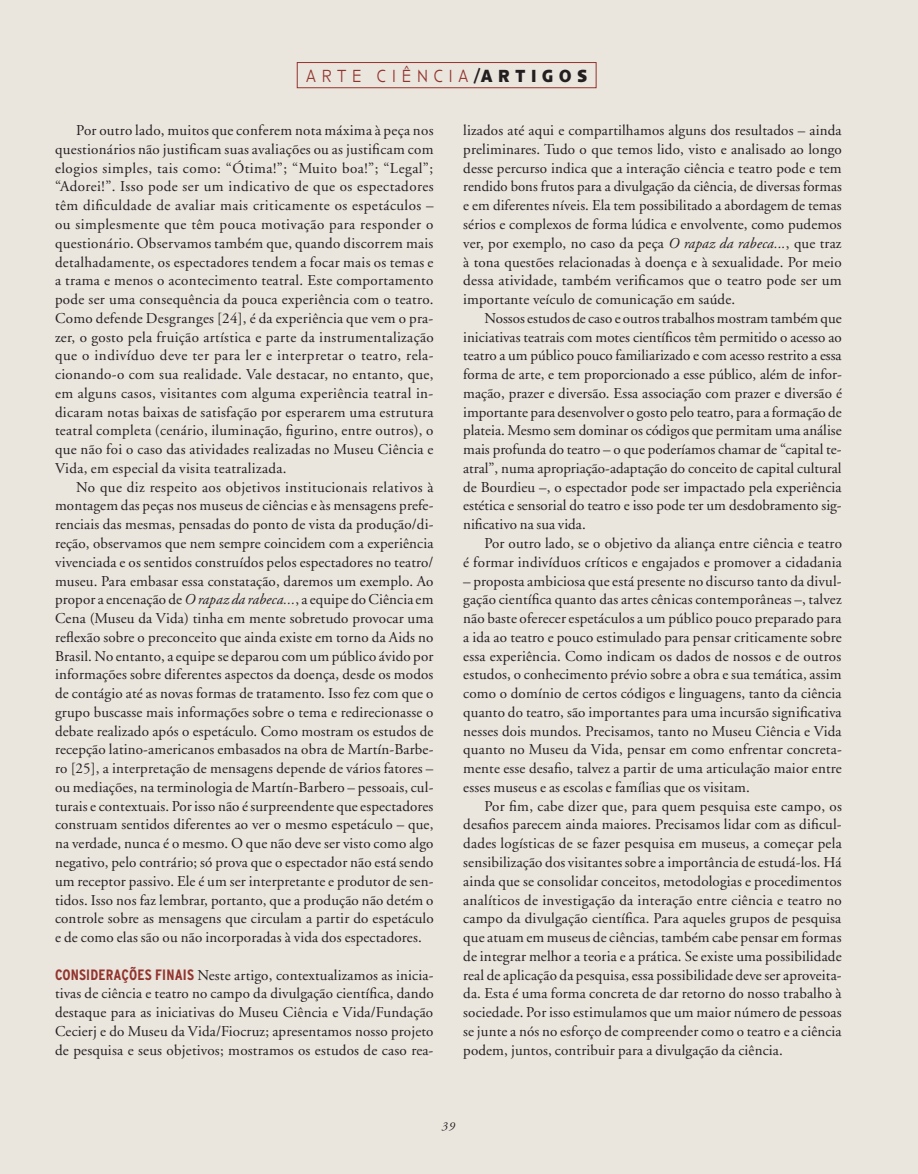
<style>
.page{position:relative;width:918px;height:1174px;background:#fff}
.page>*{position:absolute;margin:0;border:0;box-sizing:border-box;transform-origin:0 0}
.t1{font:300 18px "Anisette Petite";letter-spacing:.38em;color:#92342e;scale:.85 1}
.t2{font:15px/18.8px "Adobe Garamond";letter-spacing:.01em;color:#231f20;text-align:justify}
.t3{font:italic 12px "Adobe Garamond";color:#231f20}
.s1{font-weight:700;color:#231f20}
.s2{font-style:italic}
.s3{font-family:"Interstate";font-weight:700;font-stretch:condensed;color:#92342e}
</style>
<div class="page">
<div style="left:0;top:0;width:13px;height:1173px;background:#eae5dd"></div>
<div style="left:10px;top:0;width:908px;height:1173px;background:#eae5dd"></div>
<div style="left:297px;top:62px;width:299px;height:26px;border:1px solid #92342e"></div>
<p class="t1" style="left:306px;top:66px;width:332px">ARTE CIÊNCIA<span class="s1">/ARTIGOS</span></p>
<p class="t2" style="left:55px;top:121px;width:380px;text-indent:21px">Por outro lado, muitos que conferem nota máxima à peça nos questionários não justificam suas avaliações ou as justificam com elogios simples, tais como: “Ótima!”; “Muito boa!”; “Legal”; “Adorei!”. Isso pode ser um indicativo de que os espectadores têm dificuldade de avaliar mais criticamente os espetáculos – ou simplesmente que têm pouca motivação para responder o questionário. Observamos também que, quando discorrem mais detalhadamente, os espectadores tendem a focar mais os temas e a trama e menos o acontecimento teatral. Este comportamento pode ser uma consequência da pouca experiência com o teatro.<br>Como defende Desgranges [24], é da experiência que vem o pra&shy;zer, o gosto pela fruição artística e parte da instrumentalização que o indivíduo deve ter para ler e interpretar o teatro, rela&shy;cionando-o com sua realidade. Vale destacar, no entanto, que, em alguns casos, visitantes com alguma experiência teatral in&shy;dicaram notas baixas de satisfação por esperarem uma estrutura teatral completa (cenário, iluminação, figurino, entre outros), o que não foi o caso das atividades realizadas no Museu Ciência e Vida, em especial da visita teatralizada.</p>
<p class="t2" style="left:55px;top:478px;width:380px;text-indent:21px">No que diz respeito aos objetivos institucionais relativos à montagem das peças nos museus de ciências e às mensagens prefe&shy;renciais das mesmas, pensadas do ponto de vista da produção/di&shy;reção, observamos que nem sempre coincidem com a experiência vivenciada e os sentidos construídos pelos espectadores no teatro/ museu. Para embasar essa constatação, daremos um exemplo. Ao propor a encenação de <span class="s2">O rapaz da rabeca...</span>, a equipe do Ciência em Cena (Museu da Vida) tinha em mente sobretudo provocar uma reflexão sobre o preconceito que ainda existe em torno da Aids no Brasil. No entanto, a equipe se deparou com um público ávido por informações sobre diferentes aspectos da doença, desde os modos de contágio até as novas formas de tratamento. Isso fez com que o grupo buscasse mais informações sobre o tema e redirecionasse o debate realizado após o espetáculo. Como mostram os estudos de recepção latino-americanos embasados na obra de Martín-Barbe&shy;ro [25], a interpretação de mensagens depende de vários fatores – ou mediações, na terminologia de Martín-Barbero – pessoais, cul&shy;turais e contextuais. Por isso não é surpreendente que espectadores construam sentidos diferentes ao ver o mesmo espetáculo – que, na verdade, nunca é o mesmo. O que não deve ser visto como algo negativo, pelo contrário; só prova que o espectador não está sendo um receptor passivo. Ele é um ser interpretante e produtor de sen&shy;tidos. Isso nos faz lembrar, portanto, que a produção não detém o controle sobre as mensagens que circulam a partir do espetáculo e de como elas são ou não incorporadas à vida dos espectadores.</p>
<p class="t2" style="left:55px;top:965px;width:380px"><span class="s3">CONSIDERAÇÕES FINAIS</span> Neste artigo, contextualizamos as inicia&shy;tivas de ciência e teatro no campo da divulgação científica, dando destaque para as iniciativas do Museu Ciência e Vida/Fundação Cecierj e do Museu da Vida/Fiocruz; apresentamos nosso projeto de pesquisa e seus objetivos; mostramos os estudos de caso rea-</p>
<p class="t2" style="left:463px;top:121px;width:380px">lizados até aqui e compartilhamos alguns dos resultados – ainda preliminares. Tudo o que temos lido, visto e analisado ao longo desse percurso indica que a interação ciência e teatro pode e tem rendido bons frutos para a divulgação da ciência, de diversas formas e em diferentes níveis. Ela tem possibilitado a abordagem de temas sérios e complexos de forma lúdica e envolvente, como pudemos ver, por exemplo, no caso da peça <span class="s2">O rapaz da rabeca...</span>, que traz à tona questões relacionadas à doença e à sexualidade. Por meio dessa atividade, também verificamos que o teatro pode ser um importante veículo de comunicação em saúde.</p>
<p class="t2" style="left:463px;top:309px;width:380px;text-indent:21px">Nossos estudos de caso e outros trabalhos mostram também que iniciativas teatrais com motes científicos têm permitido o acesso ao teatro a um público pouco familiarizado e com acesso restrito a essa forma de arte, e tem proporcionado a esse público, além de infor&shy;mação, prazer e diversão. Essa associação com prazer e diversão é importante para desenvolver o gosto pelo teatro, para a formação de plateia. Mesmo sem dominar os códigos que permitam uma análise mais profunda do teatro – o que poderíamos chamar de “capital te&shy;atral”, numa apropriação-adaptação do conceito de capital cultural de Bourdieu –, o espectador pode ser impactado pela experiência estética e sensorial do teatro e isso pode ter um desdobramento sig&shy;nificativo na sua vida.</p>
<p class="t2" style="left:463px;top:534px;width:380px;text-align:right">Por outro lado, se o objetivo da aliança entre ciência e teatro<br>é formar indivíduos críticos e engajados e promover a cidadania</p>
<p class="t2" style="left:463px;top:571px;width:380px">– proposta ambiciosa que está presente no discurso tanto da divul&shy;gação científica quanto das artes cênicas contemporâneas –, talvez não baste oferecer espetáculos a um público pouco preparado para a ida ao teatro e pouco estimulado para pensar criticamente sobre essa experiência. Como indicam os dados de nossos e de outros estudos, o conhecimento prévio sobre a obra e sua temática, assim como o domínio de certos códigos e linguagens, tanto da ciência quanto do teatro, são importantes para uma incursão significativa nesses dois mundos. Precisamos, tanto no Museu Ciência e Vida quanto no Museu da Vida, pensar em como enfrentar concreta&shy;mente esse desafio, talvez a partir de uma articulação maior entre esses museus e as escolas e famílias que os visitam.</p>
<p class="t2" style="left:463px;top:796px;width:380px;text-indent:21px">Por fim, cabe dizer que, para quem pesquisa este campo, os desafios parecem ainda maiores. Precisamos lidar com as dificul&shy;dades logísticas de se fazer pesquisa em museus, a começar pela sensibilização dos visitantes sobre a importância de estudá-los. Há ainda que se consolidar conceitos, metodologias e procedimentos analíticos de investigação da interação entre ciência e teatro no campo da divulgação científica. Para aqueles grupos de pesquisa que atuam em museus de ciências, também cabe pensar em formas de integrar melhor a teoria e a prática. Se existe uma possibilidade real de aplicação da pesquisa, essa possibilidade deve ser aproveita&shy;da. Esta é uma forma concreta de dar retorno do nosso trabalho à sociedade. Por isso estimulamos que um maior número de pessoas se junte a nós no esforço de compreender como o teatro e a ciência podem, juntos, contribuir para a divulgação da ciência.</p>
<p class="t3" style="left:442px;top:1119px;width:15px">39</p>
</div>
